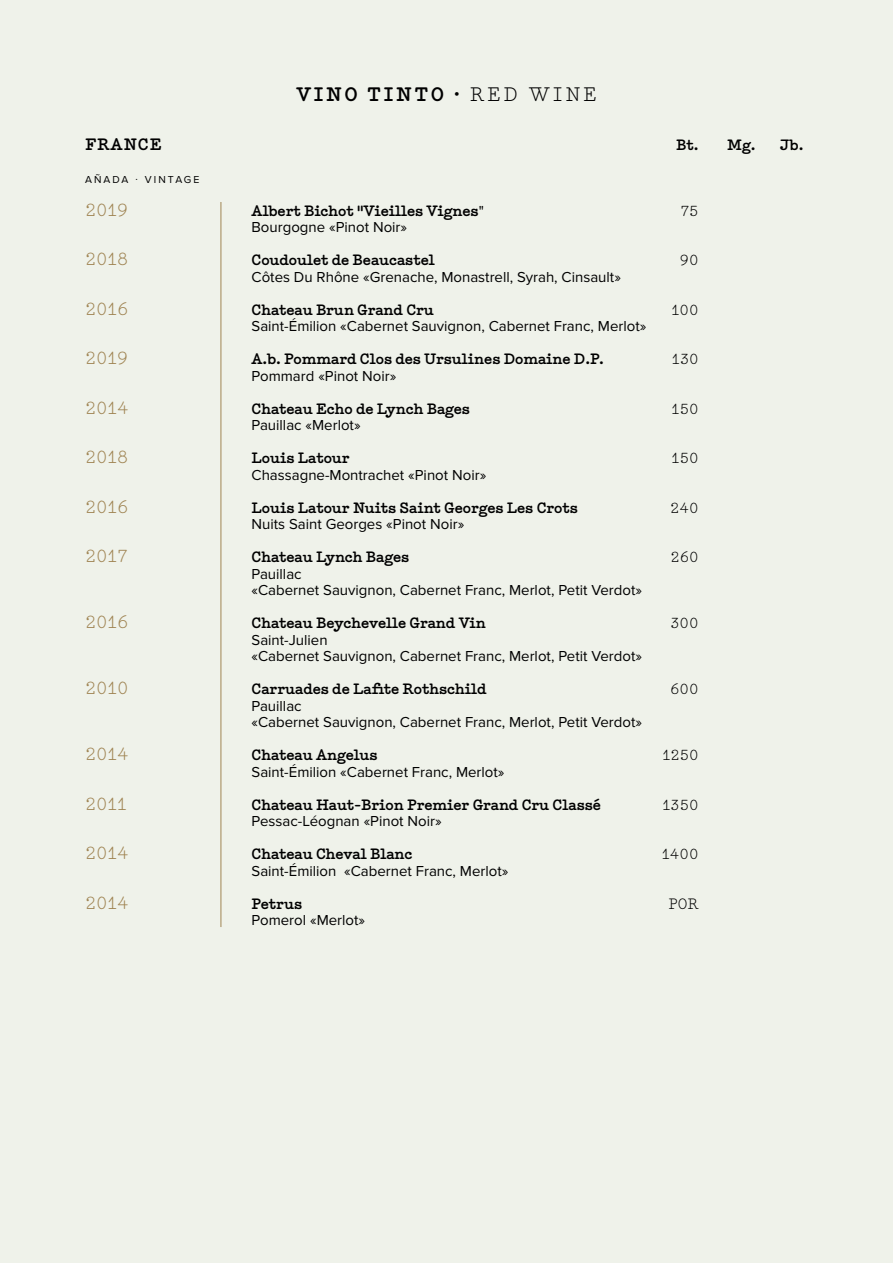
<style>
.page{position:relative;width:893px;height:1263px;background:#eff2ea}
.page>*{position:absolute;margin:0;border:0;box-sizing:border-box;transform-origin:0 0}
.t1{font:700 19.5px "Typewriter";letter-spacing:.14em;color:#000}
.t2{font:18px "Typewriter";color:#a08554}
.t3{font:700 16.5px "Typewriter";letter-spacing:.06em;color:#000}
.t4{font:15px/16.5px "Proxima Nova";color:#000}
.t5{font:700 15px "Typewriter";color:#000}
.t6{font:15px "Typewriter";color:#000}
.t7{font:10.5px "Proxima Nova";letter-spacing:.2em;color:#000}
.s1{font-weight:400}
.s2{font-family:"Proxima Nova";font-weight:400}
</style>
<div class="page">
<hr style="left:221px;top:202px;width:1px;height:725px;background:#a08554">
<h1 class="t1" style="left:296px;top:80px;width:302px">VINO TINTO · <span class="s1">RED WINE</span></h1>
<p class="t3" style="left:85px;top:133px;width:78px">FRANCE</p>
<p class="t5" style="left:676px;top:134px;width:81px">Bt. Mg.</p>
<p class="t5" style="left:780px;top:134px;width:25px">Jb.</p>
<p class="t7" style="left:85px;top:173px;width:116px">AÑADA · VINTAGE</p>
<p class="t2" style="left:85px;top:198px;width:45px">2019</p>
<p class="t5" style="left:252px;top:200px;width:234px">Albert Bichot "Vieilles Vignes<span class="s2">"</span></p>
<p class="t6" style="left:680px;top:201px;width:20px">75</p>
<p class="t4" style="left:252px;top:219px;width:157px">Bourgogne «Pinot Noir»</p>
<p class="t2" style="left:85px;top:248px;width:45px">2018</p>
<p class="t5" style="left:252px;top:249px;width:185px">Coudoulet de Beaucastel</p>
<p class="t6" style="left:680px;top:251px;width:20px">90</p>
<p class="t4" style="left:252px;top:269px;width:371px">Côtes Du Rhône «Grenache, Monastrell, Syrah, Cinsault»</p>
<p class="t2" style="left:85px;top:297px;width:45px">2016</p>
<p class="t5" style="left:252px;top:299px;width:184px">Chateau Brun Grand Cru</p>
<p class="t6" style="left:671px;top:300px;width:29px">100</p>
<p class="t4" style="left:252px;top:318px;width:396px">Saint-Émilion «Cabernet Sauvignon, Cabernet Franc, Merlot»</p>
<p class="t2" style="left:85px;top:347px;width:45px">2019</p>
<p class="t5" style="left:252px;top:348px;width:354px">A.b. Pommard Clos des Ursulines Domaine D.P.</p>
<p class="t6" style="left:672px;top:350px;width:28px">130</p>
<p class="t4" style="left:252px;top:368px;width:146px">Pommard «Pinot Noir»</p>
<p class="t2" style="left:85px;top:396px;width:45px">2014</p>
<p class="t5" style="left:252px;top:398px;width:220px">Chateau Echo de Lynch Bages</p>
<p class="t6" style="left:672px;top:399px;width:29px">150</p>
<p class="t4" style="left:252px;top:417px;width:111px">Pauillac «Merlot»</p>
<p class="t2" style="left:85px;top:446px;width:45px">2018</p>
<p class="t5" style="left:252px;top:447px;width:100px">Louis Latour</p>
<p class="t6" style="left:672px;top:449px;width:29px">150</p>
<p class="t4" style="left:252px;top:467px;width:236px">Chassagne-Montrachet «Pinot Noir»</p>
<p class="t2" style="left:85px;top:495px;width:45px">2016</p>
<p class="t5" style="left:252px;top:497px;width:328px">Louis Latour Nuits Saint Georges Les Crots</p>
<p class="t6" style="left:670px;top:498px;width:30px">240</p>
<p class="t4" style="left:252px;top:516px;width:214px">Nuits Saint Georges «Pinot Noir»</p>
<p class="t2" style="left:85px;top:545px;width:44px">2017</p>
<p class="t5" style="left:252px;top:546px;width:159px">Chateau Lynch Bages</p>
<p class="t6" style="left:671px;top:548px;width:30px">260</p>
<p class="t4" style="left:252px;top:566px;width:392px">Pauillac<br>«Cabernet Sauvignon, Cabernet Franc, Merlot, Petit Verdot»</p>
<p class="t2" style="left:85px;top:611px;width:45px">2016</p>
<p class="t5" style="left:252px;top:612px;width:236px">Chateau Beychevelle Grand Vin</p>
<p class="t6" style="left:670px;top:614px;width:30px">300</p>
<p class="t4" style="left:252px;top:632px;width:392px">Saint-Julien<br>«Cabernet Sauvignon, Cabernet Franc, Merlot, Petit Verdot»</p>
<p class="t2" style="left:85px;top:677px;width:45px">2010</p>
<p class="t5" style="left:252px;top:678px;width:237px">Carruades de Lafite Rothschild</p>
<p class="t6" style="left:670px;top:680px;width:30px">600</p>
<p class="t4" style="left:252px;top:698px;width:392px">Pauillac<br>«Cabernet Sauvignon, Cabernet Franc, Merlot, Petit Verdot»</p>
<p class="t2" style="left:85px;top:743px;width:45px">2014</p>
<p class="t5" style="left:252px;top:744px;width:128px">Chateau Angelus</p>
<p class="t6" style="left:662px;top:746px;width:38px">1250</p>
<p class="t4" style="left:252px;top:764px;width:254px">Saint-Émilion «Cabernet Franc, Merlot»</p>
<p class="t2" style="left:85px;top:792px;width:44px">2011</p>
<p class="t5" style="left:252px;top:794px;width:351px">Chateau Haut-Brion Premier Grand Cru Classé</p>
<p class="t6" style="left:662px;top:795px;width:38px">1350</p>
<p class="t4" style="left:252px;top:813px;width:192px">Pessac-Léognan «Pinot Noir»</p>
<p class="t2" style="left:85px;top:842px;width:45px">2014</p>
<p class="t5" style="left:252px;top:843px;width:162px">Chateau Cheval Blanc</p>
<p class="t6" style="left:662px;top:845px;width:38px">1400</p>
<p class="t4" style="left:252px;top:863px;width:258px">Saint-Émilion «Cabernet Franc, Merlot»</p>
<p class="t2" style="left:85px;top:891px;width:45px">2014</p>
<p class="t5" style="left:252px;top:893px;width:52px">Petrus</p>
<p class="t6" style="left:668px;top:894px;width:32px">POR</p>
<p class="t4" style="left:252px;top:912px;width:115px">Pomerol «Merlot»</p>
</div>
